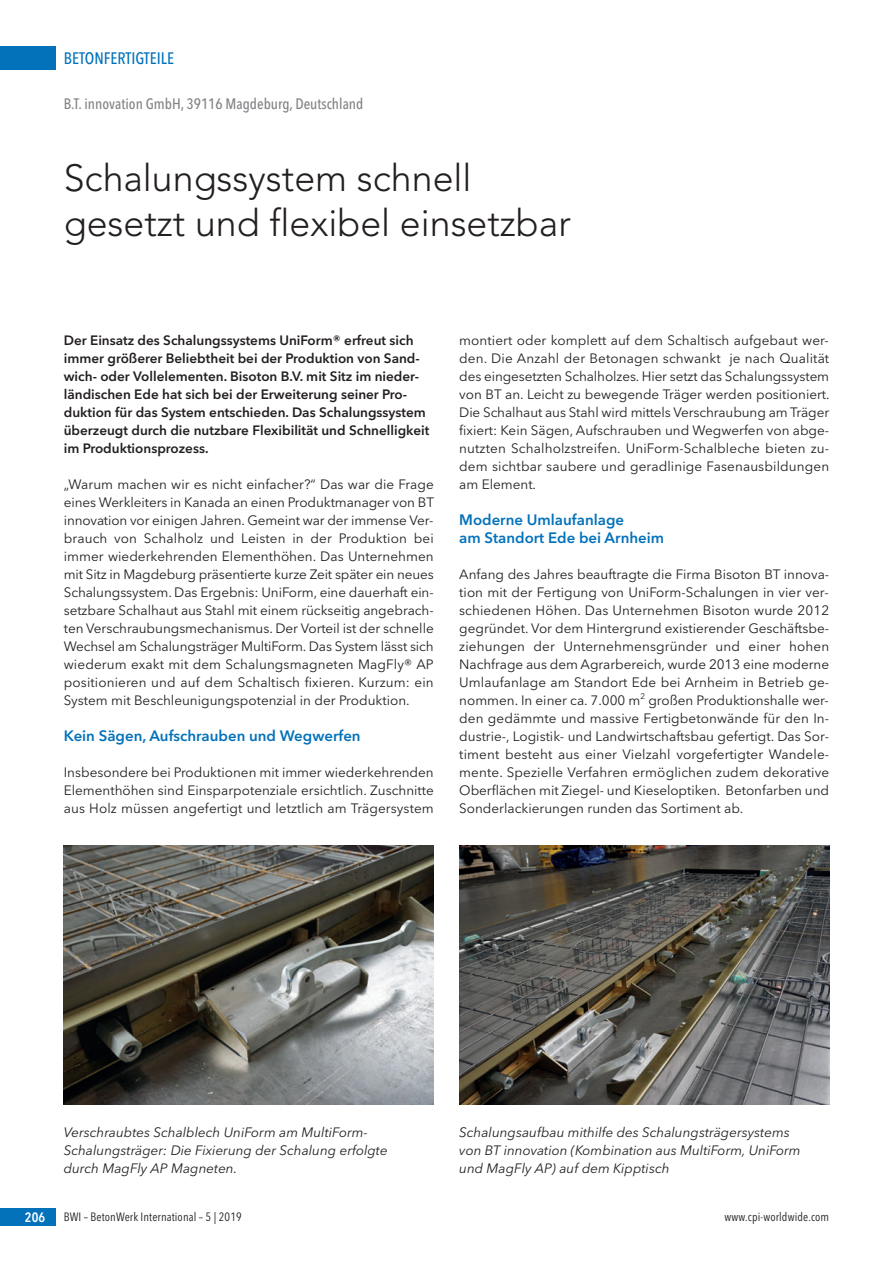
<style>
.page{position:relative;width:893px;height:1263px;background:#fff}
.page>*{position:absolute;margin:0;border:0;box-sizing:border-box;transform-origin:0 0}
.t1{font:300 37.5px "Avenir";color:#231f20}
.t2{font:500 16.5px "Avenir Next Condensed";color:#0372bb}
.t3{font:600 15px "Avenir Next";color:#0372bb}
.t4{font:500 15px "Avenir Next Condensed";color:#808285}
.t5{font:13.5px/18px "Avenir Next";color:#231f20;text-align:justify}
.t6{font:600 13.5px/18px "Avenir Next";color:#231f20}
.t7{font:italic 13.5px/18px "Avenir Next";color:#231f20}
.t8{font:600 13.5px "Avenir Next Condensed";color:#fff}
.t9{font:12px "Avenir Next Condensed";letter-spacing:.01em;color:#231f20}
</style>
<div class="page">
<div style="left:0;top:47px;width:55px;height:23px;background:#0372bb"></div>
<div style="left:0;top:1208px;width:55px;height:18px;background:#0372bb"></div>
<img style="left:64px;top:845px;width:370px;height:259px">
<img style="left:459px;top:845px;width:370px;height:259px">
<p class="t2" style="left:64px;top:51px;width:112px">BETONFERTIGTEILE</p>
<p class="t4" style="left:64px;top:97px;width:301px">B.T. innovation GmbH, 39116 Magdeburg, Deutschland</p>
<p class="t1" style="left:64px;top:162px;width:409px">Schalungssystem schnell</p>
<p class="t1" style="left:64px;top:207px;width:508px">gesetzt und flexibel einsetzbar</p>
<p class="t6" style="left:64px;top:332px;width:367px">Der Einsatz des Schalungssystems UniForm® erfreut sich immer größerer Beliebtheit bei der Produktion von Sand&shy;wich- oder Vollelementen. Bisoton B.V. mit Sitz im nieder&shy;ländischen Ede hat sich bei der Erweiterung seiner Pro - duktion für das System entschieden. Das Schalungssystem überzeugt durch die nutzbare Flexibilität und Schnelligkeit im Produktionsprozess.</p>
<p class="t5" style="left:64px;top:476px;width:372px">„Warum machen wir es nicht einfacher?“ Das war die Frage eines Werkleiters in Kanada an einen Produktmanager von BT innovation vor einigen Jahren. Gemeint war der immense Ver&shy;brauch von Schalholz und Leisten in der Produktion bei immer wiederkehrenden Elementhöhen. Das Unternehmen mit Sitz in Magdeburg präsentierte kurze Zeit später ein neues Schalungssystem. Das Ergebnis: UniForm, eine dauerhaft ein&shy;setzbare Schalhaut aus Stahl mit einem rückseitig angebrach&shy;ten Verschraubungsmechanismus. Der Vorteil ist der schnelle Wechsel am Schalungsträger MultiForm. Das System lässt sich wiederum exakt mit dem Schalungsmagneten MagFly® AP positionieren und auf dem Schaltisch fixieren. Kurzum: ein System mit Beschleunigungspotenzial in der Produktion.</p>
<p class="t3" style="left:64px;top:729px;width:298px">Kein Sägen, Aufschrauben und Wegwerfen</p>
<p class="t5" style="left:64px;top:764px;width:371px">Insbesondere bei Produktionen mit immer wiederkehrenden Elementhöhen sind Einsparpotenziale ersichtlich. Zuschnitte aus Holz müssen angefertigt und letztlich am Trägersystem</p>
<p class="t5" style="left:459px;top:332px;width:372px">montiert oder komplett auf dem Schaltisch aufgebaut wer&shy;den. Die Anzahl der Betonagen schwankt je nach Qualität des eingesetzten Schalholzes. Hier setzt das Schalungssystem von BT an. Leicht zu bewegende Träger werden positioniert.<br>Die Schalhaut aus Stahl wird mittels Verschraubung am Träger fixiert: Kein Sägen, Aufschrauben und Wegwerfen von abge&shy;nutzten Schalholzstreifen. UniForm-Schalbleche bieten zu - dem sichtbar saubere und geradlinige Fasenausbildungen am Element.</p>
<p class="t3" style="left:459px;top:513px;width:166px">Moderne Umlaufanlage</p>
<p class="t3" style="left:459px;top:531px;width:206px">am Standort Ede bei Arnheim</p>
<p class="t5" style="left:459px;top:566px;width:371px">Anfang des Jahres beauftragte die Firma Bisoton BT innova&shy;tion mit der Fertigung von UniForm-Schalungen in vier ver&shy;schiedenen Höhen. Das Unternehmen Bisoton wurde 2012 gegründet. Vor dem Hintergrund existierender Geschäftsbe&shy;ziehungen der Unternehmensgründer und einer hohen Nachfrage aus dem Agrarbereich, wurde 2013 eine moderne Umlaufanlage am Standort Ede bei Arnheim in Betrieb ge&shy;nommen. In einer ca. 7.000 m<sup>2</sup> großen Produktionshalle wer&shy;den gedämmte und massive Fertigbetonwände für den In&shy;dustrie-, Logistik- und Landwirtschaftsbau gefertigt. Das Sor&shy;timent besteht aus einer Vielzahl vorgefertigter Wandele&shy;mente. Spezielle Verfahren ermöglichen zudem dekorative Oberflächen mit Ziegel- und Kieseloptiken. Betonfarben und Sonderlackierungen runden das Sortiment ab.</p>
<p class="t7" style="left:64px;top:1124px;width:325px">Verschraubtes Schalblech UniForm am MultiForm-<br>Schalungsträger: Die Fixierung der Schalung erfolgte durch MagFly AP Magneten.</p>
<p class="t7" style="left:459px;top:1124px;width:332px">Schalungsaufbau mithilfe des Schalungsträgersystems</p>
<p class="t7" style="left:459px;top:1142px;width:343px">von BT innovation (Kombination aus MultiForm, UniForm</p>
<p class="t7" style="left:459px;top:1160px;width:212px">und MagFly AP) auf dem Kipptisch</p>
<p class="t8" style="left:25px;top:1211px;width:22px">206</p>
<p class="t9" style="left:64px;top:1209px;width:179px">BWI – BetonWerk International – 5 | 2019</p>
<p class="t9" style="left:725px;top:1209px;width:106px">www.cpi-worldwide.com</p>
</div>
